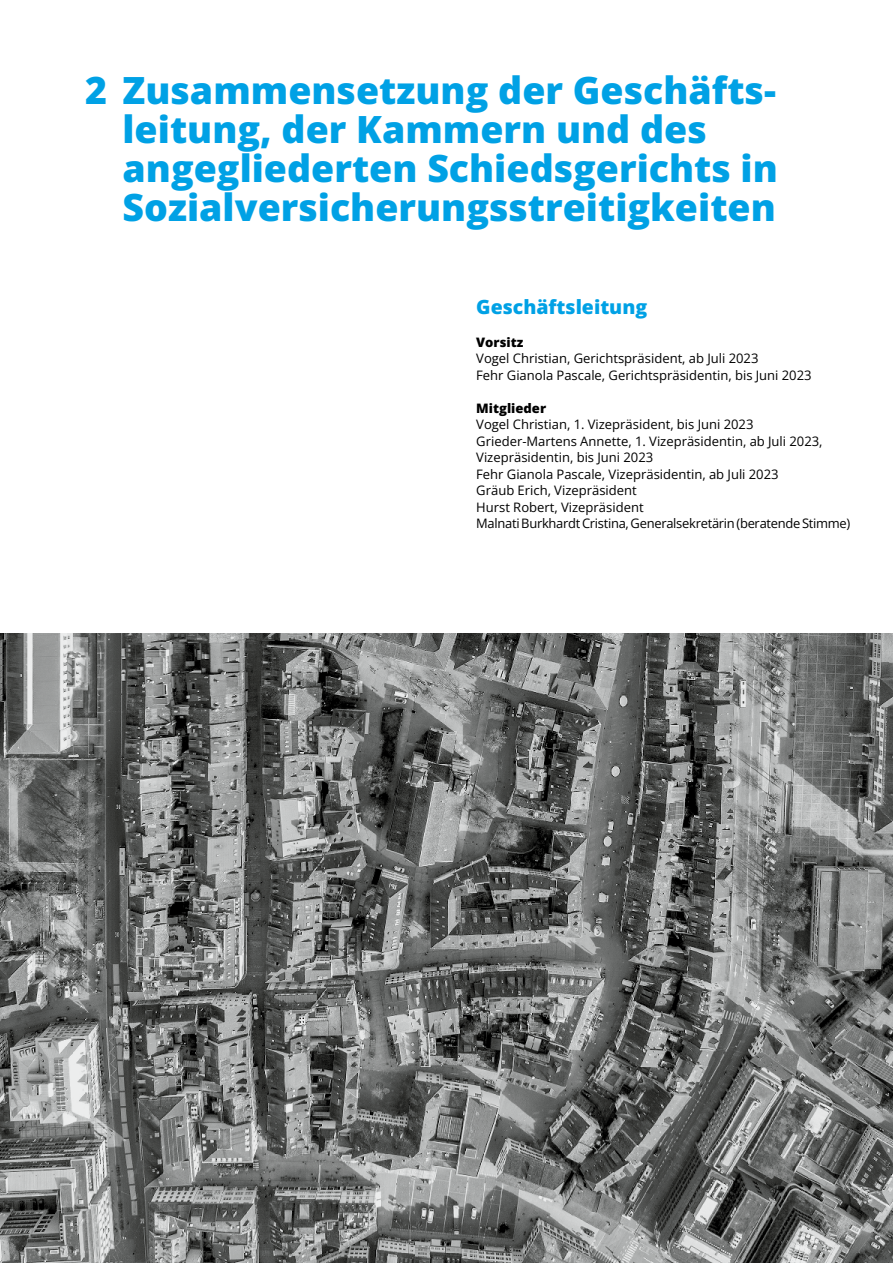
<style>
.page{position:relative;width:893px;height:1263px;background:#fff}
.page>*{position:absolute;margin:0;border:0;box-sizing:border-box;transform-origin:0 0}
.t1{font:37.5px/39px "Open Sans";color:#00a1e5}
.t2{font:19.5px "Open Sans";color:#00a1e5}
.t3{font:13.05px/16.5px "Open Sans";color:#000}
</style>
<div class="page">
<img style="left:0;top:634px;width:893px;height:629px">
<h1 class="t1" style="left:123px;top:70px;width:657px;text-indent:-38px">2 Zusammensetzung der Geschäfts&shy;leitung, der Kammern und des angegliederten Schiedsgerichts in Sozialversicherungsstreitigkeiten</h1>
<h2 class="t2" style="left:476px;top:293px;width:172px">Geschäftsleitung</h2>
<p class="t3" style="left:476px;top:333px;width:337px">Vorsitz<br>Vogel Christian, Gerichtspräsident, ab Juli 2023<br>Fehr Gianola Pascale, Gerichtspräsidentin, bis Juni 2023</p>
<p class="t3" style="left:476px;top:399px;width:376px">Mitglieder<br>Vogel Christian, 1. Vizepräsident, bis Juni 2023<br>Grieder-Martens Annette, 1. Vizepräsidentin, ab Juli 2023, Vizepräsidentin, bis Juni 2023<br>Fehr Gianola Pascale, Vizepräsidentin, ab Juli 2023<br>Gräub Erich, Vizepräsident<br>Hurst Robert, Vizepräsident<br>Malnati Burkhardt Cristina, Generalsekretärin (beratende Stimme)</p>
</div>
